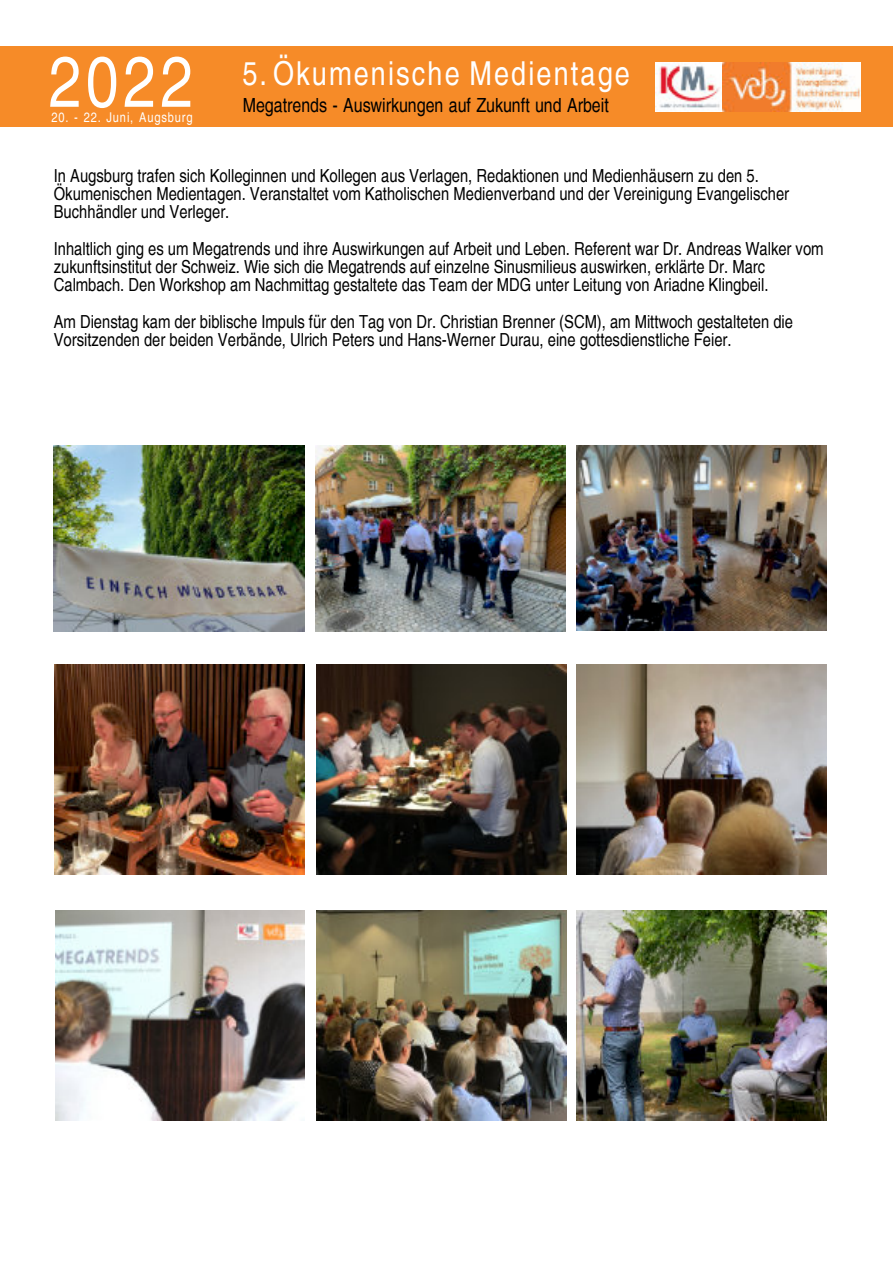
<style>
.page{position:relative;width:893px;height:1263px;background:#fff}
.page>*{position:absolute;margin:0;border:0;box-sizing:border-box;transform-origin:0 0}
.t1{font:condensed 33px "Helvetica";letter-spacing:.065em;color:#fff}
.t2{font:condensed 19.5px "Helvetica";color:#000}
.t3{font:condensed 18px/18.3px "Helvetica";color:#000}
.t4{font:condensed 13.5px "Helvetica";letter-spacing:.065em;color:#fff}
.s1{font-size:71.55px}
</style>
<div class="page">
<div style="left:0;top:47px;width:893px;height:80px;background:#f68b28"></div>
<img style="left:656px;top:63px;width:204px;height:48px">
<img style="left:54px;top:445px;width:251px;height:186px">
<img style="left:315px;top:445px;width:251px;height:186px">
<img style="left:577px;top:445px;width:249px;height:186px">
<img style="left:54px;top:665px;width:251px;height:210px">
<img style="left:577px;top:665px;width:250px;height:210px">
<img style="left:316px;top:911px;width:251px;height:210px">
<img style="left:576px;top:910px;width:250px;height:210px">
<img style="left:316px;top:665px;width:250px;height:210px">
<img style="left:55px;top:911px;width:250px;height:210px">
<h1 class="t1" style="left:49px;top:61px;width:583px"><span class="s1">2022</span> 5. Ökumenische Medientage</h1>
<p class="t2" style="left:243px;top:97px;width:368px">Megatrends - Auswirkungen auf Zukunft und Arbeit</p>
<p class="t4" style="left:51px;top:112px;width:143px">20. - 22. Juni, Augsburg</p>
<p class="t3" style="left:54px;top:168px;width:737px">In Augsburg trafen sich Kolleginnen und Kollegen aus Verlagen, Redaktionen und Medienhäusern zu den 5.<br>Ökumenischen Medientagen. Veranstaltet vom Katholischen Medienverband und der Vereinigung Evangelischer<br>Buchhändler und Verleger.</p>
<p class="t3" style="left:54px;top:241px;width:771px">Inhaltlich ging es um Megatrends und ihre Auswirkungen auf Arbeit und Leben. Referent war Dr. Andreas Walker vom zukunftsinstitut der Schweiz. Wie sich die Megatrends auf einzelne Sinusmilieus auswirken, erklärte Dr. Marc<br>Calmbach. Den Workshop am Nachmittag gestaltete das Team der MDG unter Leitung von Ariadne Klingbeil.</p>
<p class="t3" style="left:54px;top:314px;width:741px">Am Dienstag kam der biblische Impuls für den Tag von Dr. Christian Brenner (SCM), am Mittwoch gestalteten die<br>Vorsitzenden der beiden Verbände, Ulrich Peters und Hans-Werner Durau, eine gottesdienstliche Feier.</p>
</div>
